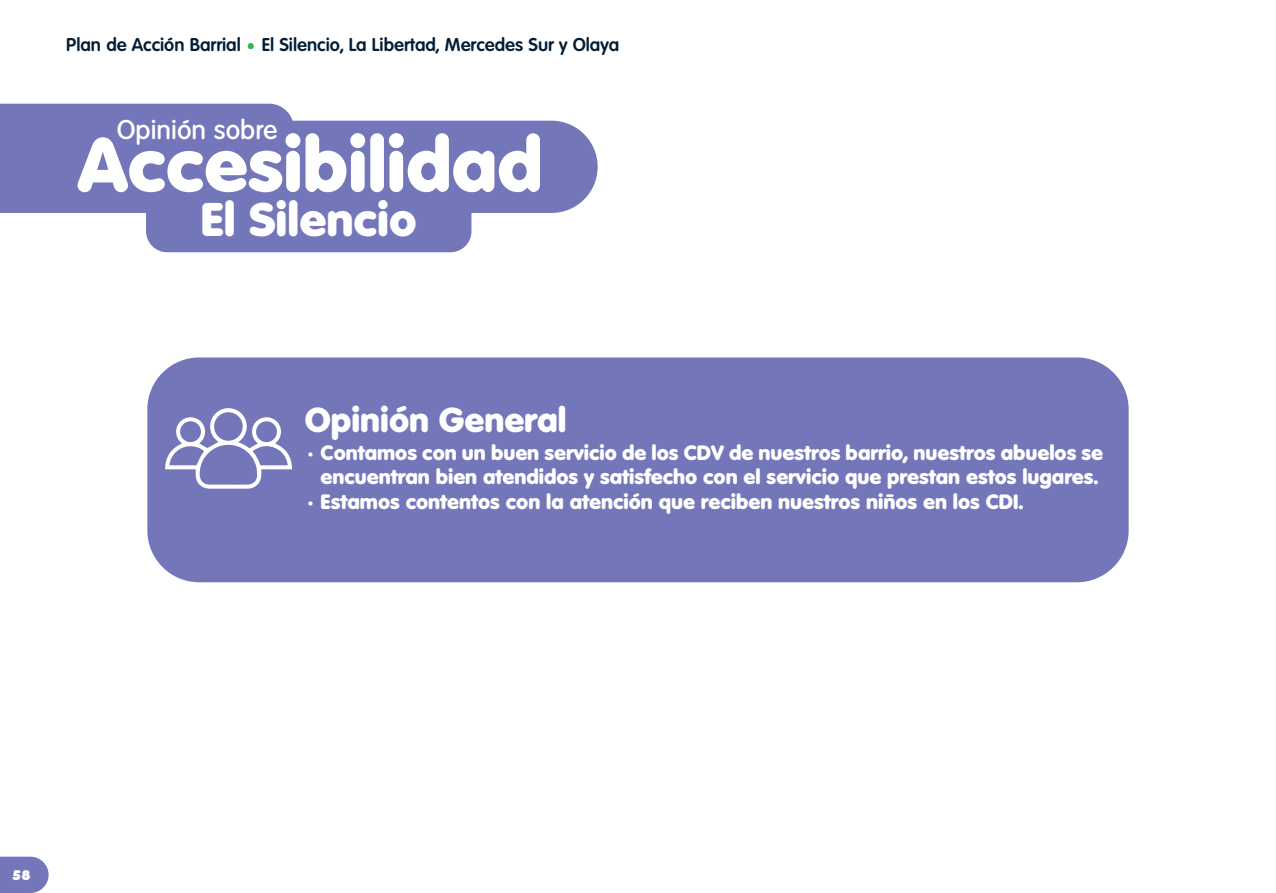
<style>
.page{position:relative;width:1276px;height:893px;background:#fff}
.page>*{position:absolute;margin:0;border:0;box-sizing:border-box;transform-origin:0 0}
.t1{font:800 74.25px "Volkswagen Serial";color:#fff}
.t2{font:800 45.9px "Volkswagen Serial";color:#fff}
.t3{font:800 33.75px "Volkswagen Serial";color:#fff}
.t4{font:500 26.32px "Volkswagen Serial";color:#fff}
.t5{font:800 20.25px/24.3px "Volkswagen Serial";color:#fff;text-align:center}
.t6{font:700 18px "Volkswagen Serial";color:#001d34}
.t7{font:900 13.5px "Volkswagen Serial";color:#fff}
</style>
<div class="page">
<div style="left:0;top:121px;width:597px;height:92px;background:#7377b9"></div>
<div style="left:0;top:104px;width:294px;height:92px;background:#7377b9"></div>
<svg style="left:0;top:857px;width:49px;height:36px;background:#7f82bf"></svg>
<div style="left:147px;top:357px;width:981px;height:225px;background:#7377b9;border-radius:52px"></div>
<svg style="left:165px;top:408px;width:127px;height:81px"></svg>
<svg style="left:248px;top:43px;width:6px;height:6px"></svg>
<div style="left:146px;top:208px;width:325px;height:44px;background:#7377b9"></div>
<p class="t6" style="left:66px;top:34px;width:554px">Plan de Acción Barrial El Silencio, La Libertad, Mercedes Sur y Olaya</p>
<p class="t4" style="left:117px;top:114px;width:162px">Opinión sobre</p>
<h1 class="t1" style="left:78px;top:118px;width:466px">Accesibilidad</h1>
<h2 class="t2" style="left:201px;top:191px;width:217px">El Silencio</h2>
<h3 class="t3" style="left:305px;top:398px;width:263px">Opinión General</h3>
<p class="t5" style="left:308px;top:440px;width:797px">• Contamos con un buen servicio de los CDV de nuestros barrio, nuestros abuelos se encuentran bien atendidos y satisfecho con el servicio que prestan estos lugares.</p>
<p class="t5" style="left:308px;top:489px;width:717px">• Estamos contentos con la atención que reciben nuestros niños en los CDI.</p>
<p class="t7" style="left:12px;top:867px;width:20px">58</p>
</div>
